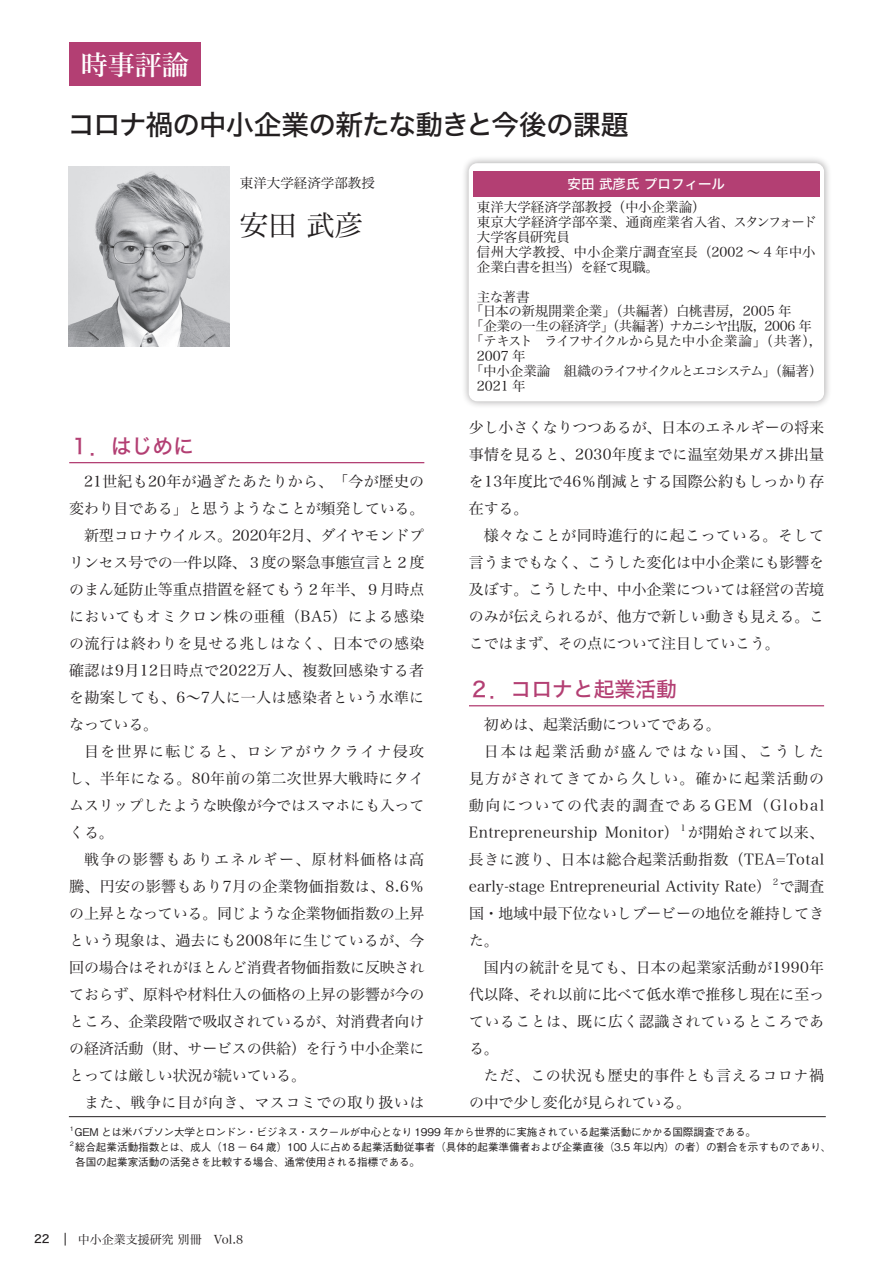
<style>
.page{position:relative;width:893px;height:1263px;background:#fff}
.page>*{position:absolute;margin:0;border:0;box-sizing:border-box;transform-origin:0 0}
.t1{font:28.5px "Hira Min Std W3";color:#231f20}
.t2{font:27.6px "Hira Kaku Std W5";letter-spacing:-.025em;color:#231f20}
.t3{font:27px "Hira Min Std W5";color:#fff}
.t4{font:21px "Hira Kaku Std W5";color:#b33f73}
.t5{font:15px/27px "Hira Min Std W3";letter-spacing:.01em;color:#231f20;text-align:justify}
.t6{font:15px "Hira Min Std W3";letter-spacing:-.015em;color:#231f20}
.t7{font:15px/27px "Hira Min Std W3";letter-spacing:.03em;color:#231f20}
.t8{font:15px "Hira Min Std W3";letter-spacing:.085em;color:#231f20}
.t9{font:15px "Hira Min Std W3";letter-spacing:.09em;color:#231f20}
.t10{font:15px "Hira Min Std W3";letter-spacing:.08em;color:#231f20}
.t11{font:15px "Hira Min Std W3";letter-spacing:.14em;color:#231f20}
.t12{font:13.5px/14.9px "Hira Min Std W3";color:#231f20}
.t13{font:13.5px "Hira Min Std W3";letter-spacing:-.045em;color:#231f20}
.t14{font:13.5px "Hira Min Std W3";letter-spacing:-.13em;color:#231f20}
.t15{font:13.5px "Hira Min Std W3";letter-spacing:-.055em;color:#231f20}
.t16{font:13.5px "Hira Kaku Std W5";color:#fff}
.t17{font:12px "Hira Min Std W3";color:#231f20}
.t18{font:11.25px "Hira Kaku Std W5";color:#231f20}
.t19{font:500 10.65px/14.9px "Gothic BBB Pro";letter-spacing:-.015em;color:#231f20}
.t20{font:8.7px "Hira Min Std W3";color:#231f20}
.t21{font:500 6.15px "Gothic BBB Pro";color:#231f20}
</style>
<div class="page">
<svg style="left:65px;top:1233px;width:1px;height:12px"></svg>
<hr style="left:69px;top:462px;width:355px;height:1px;background:#b33f73">
<hr style="left:469px;top:705px;width:355px;height:1px;background:#b33f73">
<img style="left:69px;top:166px;width:160px;height:181px">
<div style="left:69px;top:43px;width:132px;height:43px;background:#b33f73"></div>
<div style="left:461px;top:155px;width:371px;height:254px;background:#231f20;opacity:.4"></div>
<div style="left:469px;top:163px;width:355px;height:238px;background:#fff;border-radius:9px"></div>
<div style="left:473px;top:172px;width:346px;height:25px;background:#b33f73"></div>
<hr style="left:69px;top:1116px;width:757px;height:1px;background:#231f20">
<h3 class="t3" style="left:81px;top:45px;width:109px">時事評論</h3>
<h2 class="t2" style="left:67px;top:104px;width:562px">コロナ禍の中小企業の新たな動きと今後の課題</h2>
<p class="t12" style="left:240px;top:175px;width:136px">東洋大学経済学部教授</p>
<h1 class="t1" style="left:240px;top:205px;width:125px">安田 武彦</h1>
<p class="t12" style="left:477px;top:199px;width:341px">東洋大学経済学部教授（中小企業論）<br>東京大学経済学部卒業、通商産業省入省、スタンフォード大学客員研究員<br>信州大学教授、中小企業庁調査室長（2002 〜 4 年中小企業白書を担当）を経て現職。</p>
<p class="t12" style="left:477px;top:289px;width:54px">主な著書</p>
<p class="t12" style="left:470px;top:304px;width:323px">「日本の新規開業企業」（共編著）白桃書房，2005 年</p>
<p class="t13" style="left:470px;top:317px;width:343px">「企業の一生の経済学」（共編著）ナカニシヤ出版，2006 年</p>
<p class="t15" style="left:470px;top:331px;width:354px">「テキスト　ライフサイクルから見た中小企業論」（共著），</p>
<p class="t12" style="left:477px;top:348px;width:50px">2007 年</p>
<p class="t14" style="left:470px;top:361px;width:354px">「中小企業論　組織のライフサイクルとエコシステム」（編著）</p>
<p class="t12" style="left:477px;top:378px;width:50px">2021 年</p>
<p class="t16" style="left:568px;top:174px;width:159px">安田 武彦氏 プロフィール</p>
<h3 class="t4" style="left:69px;top:430px;width:126px">１．はじめに</h3>
<p class="t5" style="left:84px;top:467px;width:342px">21世紀も20年が過ぎたあたりから、「今が歴史の</p>
<p class="t6" style="left:69px;top:498px;width:357px">変わり目である」と思うようなことが頻発している。</p>
<p class="t6" style="left:84px;top:525px;width:342px">新型コロナウイルス。2020年2月、ダイヤモンドプ</p>
<p class="t6" style="left:69px;top:552px;width:357px">リンセス号での一件以降、３度の緊急事態宣言と２度</p>
<p class="t6" style="left:69px;top:579px;width:357px">のまん延防止等重点措置を経てもう２年半、９月時点</p>
<p class="t7" style="left:69px;top:602px;width:357px">においてもオミクロン株の亜種（BA5）による感染</p>
<p class="t7" style="left:69px;top:629px;width:357px">の流行は終わりを見せる兆しはなく、日本での感染</p>
<p class="t5" style="left:69px;top:656px;width:357px">確認は9月12日時点で2022万人、複数回感染する者</p>
<p class="t5" style="left:69px;top:683px;width:357px">を勘案しても、6〜7人に一人は感染者という水準に</p>
<p class="t5" style="left:69px;top:710px;width:90px">なっている。</p>
<p class="t8" style="left:84px;top:741px;width:342px">目を世界に転じると、ロシアがウクライナ侵攻</p>
<p class="t5" style="left:69px;top:765px;width:356px">し、半年になる。80年前の第二次世界大戦時にタイ</p>
<p class="t6" style="left:69px;top:795px;width:357px">ムスリップしたような映像が今ではスマホにも入って</p>
<p class="t5" style="left:69px;top:819px;width:46px">くる。</p>
<p class="t8" style="left:84px;top:849px;width:342px">戦争の影響もありエネルギー、原材料価格は高</p>
<p class="t5" style="left:69px;top:873px;width:357px">騰、円安の影響もあり7月の企業物価指数は、8.6％</p>
<p class="t6" style="left:69px;top:903px;width:357px">の上昇となっている。同じような企業物価指数の上昇</p>
<p class="t5" style="left:69px;top:927px;width:357px">という現象は、過去にも2008年に生じているが、今</p>
<p class="t6" style="left:69px;top:957px;width:357px">回の場合はそれがほとんど消費者物価指数に反映され</p>
<p class="t6" style="left:69px;top:984px;width:357px">ておらず、原料や材料仕入の価格の上昇の影響が今の</p>
<p class="t6" style="left:69px;top:1011px;width:357px">ところ、企業段階で吸収されているが、対消費者向け</p>
<p class="t6" style="left:69px;top:1038px;width:357px">の経済活動（財、サービスの供給）を行う中小企業に</p>
<p class="t6" style="left:69px;top:1065px;width:238px">とっては厳しい状況が続いている。</p>
<p class="t7" style="left:84px;top:1089px;width:342px">また、戦争に目が向き、マスコミでの取り扱いは</p>
<p class="t5" style="left:469px;top:413px;width:357px">少し小さくなりつつあるが、日本のエネルギーの将来事情を見ると、2030年度までに温室効果ガス排出量を13年度比で46％削減とする国際公約もしっかり存在する。</p>
<p class="t5" style="left:469px;top:521px;width:357px;text-indent:15px">様々なことが同時進行的に起こっている。そして言うまでもなく、こうした変化は中小企業にも影響を及ぼす。こうした中、中小企業については経営の苦境のみが伝えられるが、他方で新しい動きも見える。ここではまず、その点について注目していこう。</p>
<h3 class="t4" style="left:469px;top:673px;width:209px">２．コロナと起業活動</h3>
<p class="t6" style="left:484px;top:714px;width:238px">初めは、起業活動についてである。</p>
<p class="t11" style="left:484px;top:741px;width:342px">日本は起業活動が盛んではない国、こうした</p>
<p class="t10" style="left:469px;top:768px;width:357px">見方がされてきてから久しい。確かに起業活動の</p>
<p class="t9" style="left:469px;top:795px;width:357px">動向についての代表的調査であるGEM（Global</p>
<p class="t5" style="left:469px;top:819px;width:211px">Entrepreneurship Monitor）</p>
<p class="t20" style="left:679px;top:821px;width:10px">１</p>
<p class="t5" style="left:469px;top:819px;width:357px;text-indent:219px">が開始されて以来、長きに渡り、日本は総合起業活動指数（TEA=Total early-stage Entrepreneurial Activity Rate）</p>
<p class="t20" style="left:771px;top:875px;width:10px">２</p>
<p class="t5" style="left:469px;top:873px;width:357px;text-indent:311px">で調査国・地域中最下位ないしブービーの地位を維持してきた。</p>
<p class="t5" style="left:469px;top:954px;width:357px;text-indent:15px">国内の統計を見ても、日本の起業家活動が1990年代以降、それ以前に比べて低水準で推移し現在に至っていることは、既に広く認識されているところである。</p>
<p class="t7" style="left:469px;top:1062px;width:357px;text-indent:15px">ただ、この状況も歴史的事件とも言えるコロナ禍の中で少し変化が見られている。</p>
<p class="t21" style="left:69px;top:1123px;width:8px">１</p>
<p class="t19" style="left:75px;top:1123px;width:683px">GEM とは米バブソン大学とロンドン・ビジネス・スクールが中心となり 1999 年から世界的に実施されている起業活動にかかる国際調査である。</p>
<p class="t21" style="left:69px;top:1138px;width:8px">２</p>
<p class="t19" style="left:75px;top:1138px;width:758px">総合起業活動指数とは、成人（18 － 64 歳）100 人に占める起業活動従事者（具体的起業準備者および企業直後（3.5 年以内）の者）の割合を示すものであり、各国の起業家活動の活発さを比較する場合、通常使用される指標である。</p>
<p class="t18" style="left:34px;top:1230px;width:17px">22</p>
<p class="t17" style="left:78px;top:1230px;width:167px">中小企業支援研究 別冊　Vol.8</p>
</div>
